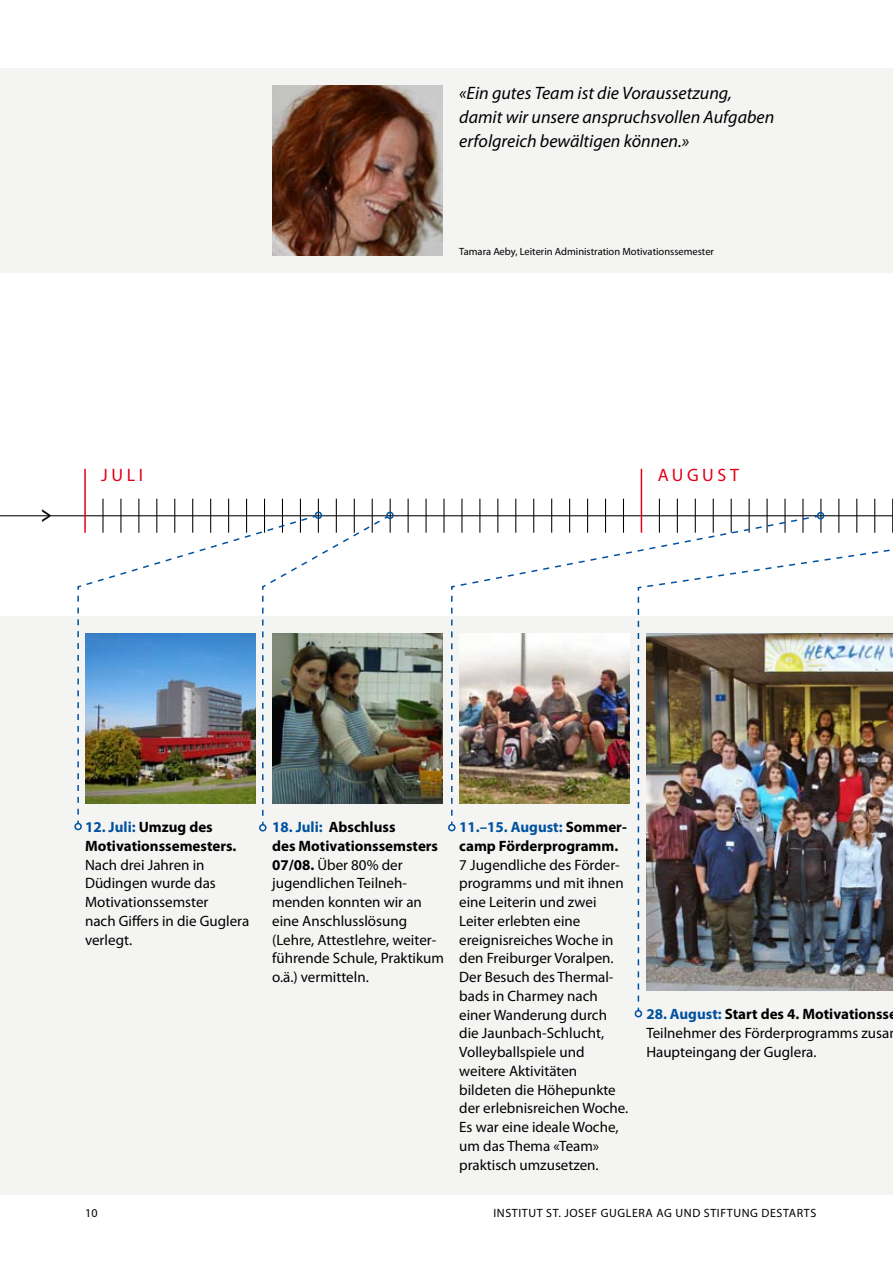
<style>
.page{position:relative;width:893px;height:1263px;background:#fff}
.page>*{position:absolute;margin:0;border:0;box-sizing:border-box;transform-origin:0 0}
.t1{font:600 23.85px "Myriad Pro";color:#000;scale:.72 1}
.t2{font:italic 18px/24px "Myriad Pro";color:#000}
.t3{font:18px "Myriad Pro";letter-spacing:.2em;color:#e2001a}
.t4{font:15px/18.8px "Myriad Pro";color:#000}
.t5{font:700 15px/18.8px "Myriad Pro";color:#000}
.t6{font:12px "Myriad Pro";letter-spacing:.05em;color:#000}
.t7{font:10.5px "Myriad Pro";color:#000}
.s1{color:#00519e}
.s2{font-weight:700;color:#00519e}
.s3{font-weight:700}
</style>
<div class="page">
<div style="left:0;top:68px;width:893px;height:204px;background:#f4f4f3"></div>
<div style="left:0;top:617px;width:893px;height:578px;background:#f4f4f3"></div>
<hr style="left:0;top:515px;width:893px;height:1px;background:#000">
<hr style="left:84px;top:469px;width:2px;height:64px;background:#e2001a">
<hr style="left:102px;top:499px;width:2px;height:34px;background:#000">
<hr style="left:120px;top:499px;width:1px;height:34px;background:#000">
<hr style="left:138px;top:499px;width:1px;height:34px;background:#000">
<hr style="left:156px;top:499px;width:1px;height:34px;background:#000">
<hr style="left:174px;top:499px;width:1px;height:34px;background:#000">
<hr style="left:192px;top:499px;width:1px;height:34px;background:#000">
<hr style="left:210px;top:499px;width:1px;height:34px;background:#000">
<hr style="left:228px;top:499px;width:1px;height:34px;background:#000">
<hr style="left:246px;top:499px;width:1px;height:34px;background:#000">
<hr style="left:264px;top:499px;width:1px;height:34px;background:#000">
<hr style="left:282px;top:499px;width:1px;height:34px;background:#000">
<hr style="left:300px;top:499px;width:1px;height:34px;background:#000">
<hr style="left:318px;top:499px;width:1px;height:34px;background:#000">
<hr style="left:336px;top:499px;width:1px;height:34px;background:#000">
<hr style="left:354px;top:499px;width:1px;height:34px;background:#000">
<hr style="left:372px;top:499px;width:1px;height:34px;background:#000">
<hr style="left:390px;top:499px;width:1px;height:34px;background:#000">
<hr style="left:408px;top:499px;width:1px;height:34px;background:#000">
<hr style="left:426px;top:499px;width:1px;height:34px;background:#000">
<hr style="left:443px;top:499px;width:2px;height:34px;background:#000">
<hr style="left:461px;top:499px;width:1px;height:34px;background:#000">
<hr style="left:479px;top:499px;width:1px;height:34px;background:#000">
<hr style="left:497px;top:499px;width:1px;height:34px;background:#000">
<hr style="left:515px;top:499px;width:1px;height:34px;background:#000">
<hr style="left:533px;top:499px;width:1px;height:34px;background:#000">
<hr style="left:551px;top:499px;width:1px;height:34px;background:#000">
<hr style="left:569px;top:499px;width:1px;height:34px;background:#000">
<hr style="left:587px;top:499px;width:1px;height:34px;background:#000">
<hr style="left:605px;top:499px;width:1px;height:34px;background:#000">
<hr style="left:623px;top:499px;width:1px;height:34px;background:#000">
<hr style="left:641px;top:469px;width:1px;height:64px;background:#e2001a">
<hr style="left:659px;top:499px;width:1px;height:34px;background:#000">
<hr style="left:677px;top:499px;width:1px;height:34px;background:#000">
<hr style="left:695px;top:499px;width:1px;height:34px;background:#000">
<hr style="left:713px;top:499px;width:1px;height:34px;background:#000">
<hr style="left:731px;top:499px;width:1px;height:34px;background:#000">
<hr style="left:749px;top:499px;width:1px;height:34px;background:#000">
<hr style="left:766px;top:499px;width:2px;height:34px;background:#000">
<hr style="left:784px;top:499px;width:1px;height:34px;background:#000">
<hr style="left:802px;top:499px;width:1px;height:34px;background:#000">
<hr style="left:820px;top:499px;width:1px;height:34px;background:#000">
<hr style="left:838px;top:499px;width:1px;height:34px;background:#000">
<hr style="left:856px;top:499px;width:1px;height:34px;background:#000">
<hr style="left:874px;top:499px;width:1px;height:34px;background:#000">
<hr style="left:892px;top:499px;width:1px;height:34px;background:#000">
<img style="left:637px;top:514px;width:256px;height:498px">
<div style="left:635px;top:1010px;width:7px;height:7px;border:2px solid #00519e;border-radius:50%"></div>
<svg style="left:819px;top:515px;width:74px;height:73px"></svg>
<img style="left:450px;top:514px;width:369px;height:312px">
<div style="left:448px;top:824px;width:8px;height:7px;border:2px solid #00519e;border-radius:50%"></div>
<div style="left:817px;top:512px;width:7px;height:7px;border:2px solid #00519e;border-radius:50%"></div>
<div style="left:259px;top:824px;width:8px;height:7px;border:2px solid #00519e;border-radius:50%"></div>
<div style="left:386px;top:512px;width:8px;height:7px;border:2px solid #00519e;border-radius:50%"></div>
<svg style="left:259px;top:515px;width:130px;height:311px"></svg>
<svg style="left:77px;top:514px;width:240px;height:311px"></svg>
<div style="left:74px;top:823px;width:8px;height:7px;border:2px solid #00519e;border-radius:50%"></div>
<div style="left:315px;top:511px;width:7px;height:8px;border:2px solid #00519e;border-radius:50%"></div>
<img style="left:272px;top:85px;width:170px;height:170px">
<img style="left:85px;top:634px;width:170px;height:170px">
<img style="left:272px;top:634px;width:170px;height:170px">
<p class="t2" style="left:459px;top:80px;width:317px">«Ein gutes Team ist die Voraussetzung, damit wir unsere anspruchsvollen Aufgaben erfolgreich bewältigen können.»</p>
<p class="t7" style="left:459px;top:246px;width:256px">Tamara Aeby, Leiterin Administration Motivationssemester</p>
<h1 class="t1" style="left:41px;top:501px;width:16px">&gt;</h1>
<p class="t3" style="left:101px;top:465px;width:43px">JUL I</p>
<p class="t3" style="left:658px;top:465px;width:83px">AU GU ST</p>
<p class="t5" style="left:85px;top:818px;width:153px"><span class="s1">12. Juli:</span> Umzug des<br>Motivationssemesters.</p>
<p class="t4" style="left:85px;top:855px;width:166px">Nach drei Jahren in<br>Düdingen wurde das<br>Motivationssemster<br>nach Giffers in die Guglera verlegt.</p>
<p class="t4" style="left:272px;top:818px;width:173px"><span class="s2">18. Juli:</span> <span class="s3">Abschluss<br>des Motivationssemsters<br>07/08.</span> Über 80% der jugendlichen Teilneh&shy;menden konnten wir an eine Anschlusslösung (Lehre, Attestlehre, weiter&shy;führende Schule, Praktikum o.ä.) vermitteln.</p>
<p class="t5" style="left:459px;top:818px;width:169px"><span class="s1">11.–15. August:</span> Sommer&shy;camp Förderprogramm.</p>
<p class="t4" style="left:459px;top:855px;width:171px">7 Jugendliche des Förder&shy;programms und mit ihnen eine Leiterin und zwei<br>Leiter erlebten eine ereignisreiches Woche in den Freiburger Voralpen.<br>Der Besuch des Thermal&shy;bads in Charmey nach einer Wanderung durch die Jaunbach-Schlucht,<br>Volleyballspiele und weitere Aktivitäten bildeten die Höhepunkte der erlebnisreichen Woche.<br>Es war eine ideale Woche, um das Thema «Team» praktisch umzusetzen.</p>
<p class="t4" style="left:646px;top:1005px;width:244px;text-align:justify"><span class="s2">28. August:</span> <span class="s3">Start des 4. Motivationss </span>Teilnehmer des Förderprogramms zusa Haupteingang der Guglera.</p>
<p class="t6" style="left:85px;top:1206px;width:14px">10</p>
<p class="t6" style="left:493px;top:1206px;width:323px">Institut St. Josef Guglera AG und Stiftung deStarts</p>
</div>
